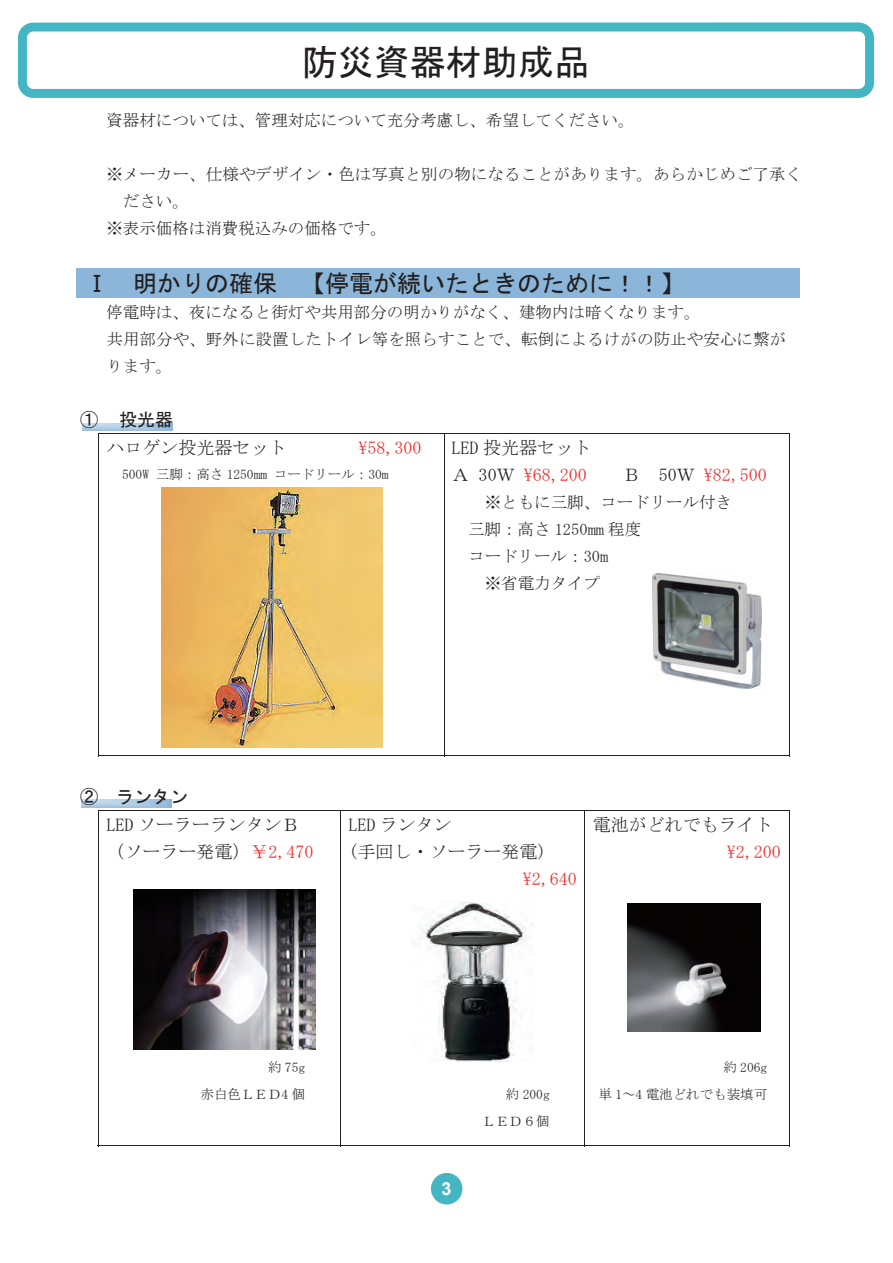
<style>
.page{position:relative;width:893px;height:1263px;background:#fff}
.page>*{position:absolute;margin:0;border:0;box-sizing:border-box;transform-origin:0 0}
.t1{font:36px "MS Gothic";color:#231f20}
.t2{font:24px "MS Gothic";color:#231f20}
.t3{font:18px/27px "MS Mincho";color:#231f20}
.t4{font:18px "MS Mincho";color:#ee2928}
.t5{font:18px "MS Gothic";color:#231f20}
.t6{font:700 18px "Arial";color:#fff}
.t7{font:16.5px/27px "MS Mincho";letter-spacing:.005em;color:#231f20}
.t8{font:13.5px/27px "MS Mincho";color:#231f20;text-align:right}
.s1{color:#ee2928}
.s2{color:#231f20}
</style>
<div class="page">
<div style="left:431px;top:1173px;width:31px;height:31px;background:#44b5c2;border-radius:50%"></div>
<div style="left:77px;top:268px;width:723px;height:30px;background:#8bb6d9"></div>
<hr style="left:99px;top:433px;width:691px;height:1px;background:#231f20">
<hr style="left:99px;top:434px;width:1px;height:322px;background:#231f20">
<hr style="left:99px;top:755px;width:345px;height:1px;background:#231f20">
<hr style="left:444px;top:434px;width:1px;height:322px;background:#231f20">
<hr style="left:445px;top:755px;width:344px;height:1px;background:#231f20">
<hr style="left:789px;top:434px;width:1px;height:322px;background:#231f20">
<hr style="left:98px;top:810px;width:691px;height:1px;background:#231f20">
<hr style="left:98px;top:811px;width:1px;height:335px;background:#231f20">
<hr style="left:98px;top:1145px;width:242px;height:1px;background:#231f20">
<hr style="left:340px;top:811px;width:1px;height:335px;background:#231f20">
<hr style="left:341px;top:1145px;width:243px;height:1px;background:#231f20">
<hr style="left:584px;top:811px;width:1px;height:335px;background:#231f20">
<hr style="left:585px;top:1145px;width:204px;height:1px;background:#231f20">
<hr style="left:789px;top:811px;width:1px;height:335px;background:#231f20">
<img style="left:134px;top:890px;width:181px;height:159px">
<img style="left:421px;top:903px;width:112px;height:159px">
<img style="left:628px;top:903px;width:133px;height:128px">
<svg style="left:18px;top:23px;width:856px;height:75px"></svg>
<img style="left:161px;top:487px;width:221px;height:260px">
<img style="left:652px;top:574px;width:109px;height:114px">
<h1 class="t1" style="left:302px;top:44px;width:289px">防災資器材助成品</h1>
<p class="t7" style="left:106px;top:106px;width:530px">資器材については、管理対応について充分考慮し、希望してください。</p>
<p class="t7" style="left:106px;top:160px;width:697px">※メーカー、仕様やデザイン・色は写真と別の物になることがあります。あらかじめご了承く</p>
<p class="t7" style="left:123px;top:187px;width:67px">ださい。</p>
<p class="t7" style="left:106px;top:214px;width:282px">※表示価格は消費税込みの価格です。</p>
<h2 class="t2" style="left:85px;top:272px;width:602px">Ⅰ 明かりの確保 【停電が続いたときのために！！】</h2>
<p class="t7" style="left:106px;top:298px;width:681px">停電時は、夜になると街灯や共用部分の明かりがなく、建物内は暗くなります。<br>共用部分や、野外に設置したトイレ等を照らすことで、転倒によるけがの防止や安心に繋がります。</p>
<p class="t5" style="left:80px;top:411px;width:94px">① 投光器</p>
<p class="t3" style="left:106px;top:434px;width:181px">ハロゲン投光器セット</p>
<p class="t4" style="left:358px;top:439px;width:64px">\58,300</p>
<p class="t8" style="left:122px;top:461px;width:268px">500W 三脚：高さ 1250mm コードリール：30m</p>
<p class="t3" style="left:452px;top:434px;width:141px">LED 投光器セット<br>Ａ 30Ｗ <span class="s1">\68,200</span></p>
<p class="t4" style="left:623px;top:466px;width:145px"><span class="s2">Ｂ 50Ｗ</span> \82,500</p>
<p class="t7" style="left:485px;top:488px;width:249px">※ともに三脚、コードリール付き</p>
<p class="t7" style="left:468px;top:515px;width:175px">三脚：高さ 1250mm 程度</p>
<p class="t7" style="left:468px;top:542px;width:142px">コードリール：30m</p>
<p class="t7" style="left:485px;top:569px;width:117px">※省電力タイプ</p>
<p class="t5" style="left:80px;top:788px;width:109px">② ランタン</p>
<p class="t3" style="left:106px;top:811px;width:209px">LED ソーラーランタンＢ（ソーラー発電）<span class="s1">￥2,470</span></p>
<p class="t3" style="left:348px;top:811px;width:199px">LED ランタン<br>(手回し・ソーラー発電)</p>
<p class="t4" style="left:523px;top:869px;width:55px">\2,640</p>
<p class="t3" style="left:593px;top:811px;width:181px">電池がどれでもライト</p>
<p class="t4" style="left:727px;top:842px;width:56px">\2,200</p>
<p class="t8" style="left:201px;top:1054px;width:106px">約 75g<br>赤白色ＬＥＤ4 個</p>
<p class="t6" style="left:441px;top:1177px;width:12px">3</p>
<p class="t8" style="left:482px;top:1081px;width:69px">約 200g<br>ＬＥＤ６個</p>
<p class="t8" style="left:599px;top:1054px;width:170px">約 206g<br>単 1～4 電池どれでも装填可</p>
</div>
